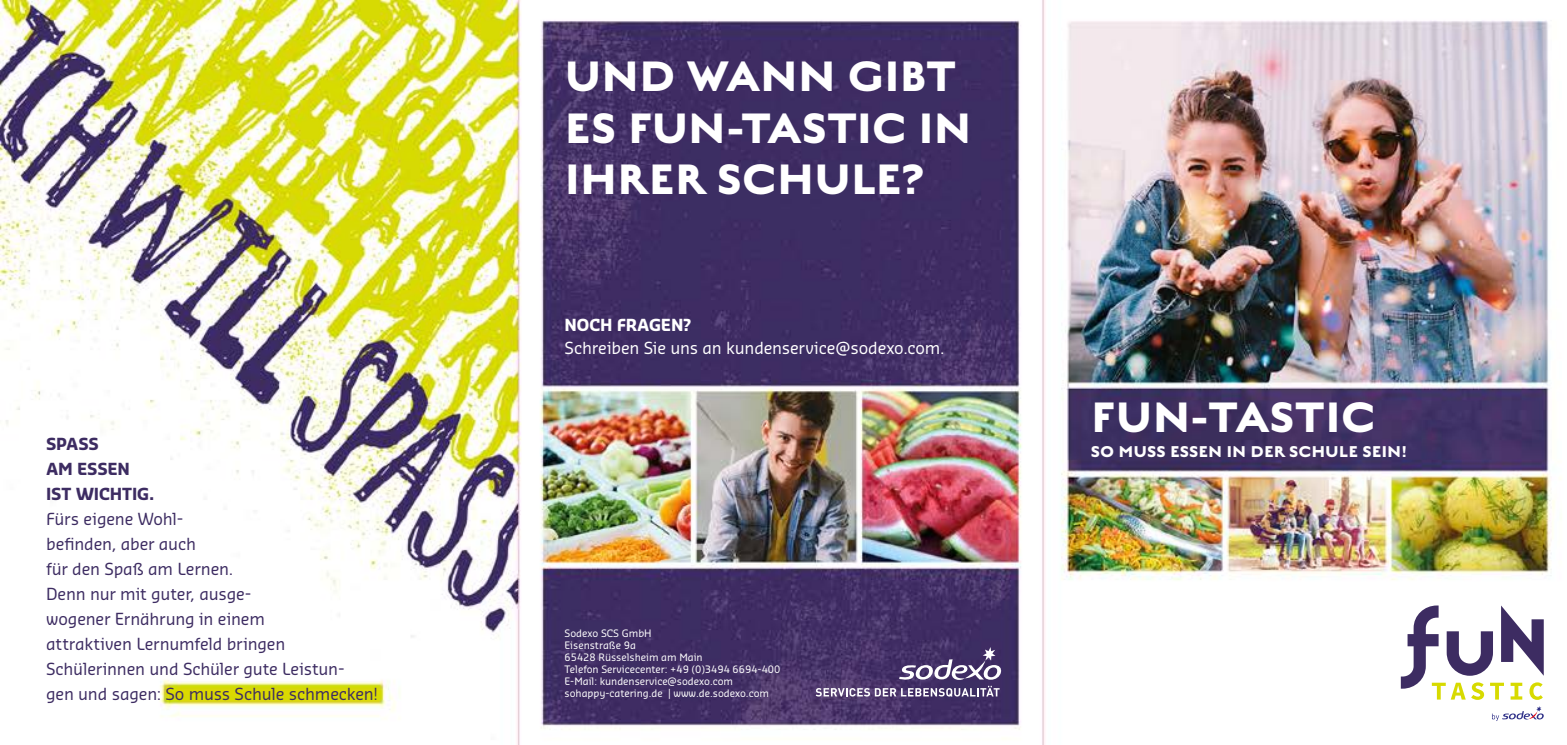
<style>
.page{position:relative;width:1567px;height:745px;background:#fff}
.page>*{position:absolute;margin:0;border:0;box-sizing:border-box;transform-origin:0 0}
.t1{font:700 47.5px/51.2px "English Grotesque";letter-spacing:-.01em;color:#fff}
.t2{font:700 17.5px "English Grotesque";color:#fff}
.t3{font:16.25px/25px "Sansa Pro";letter-spacing:-.01em;color:#3d2c62}
.t4{font:16.25px "Sansa Pro";letter-spacing:-.01em;color:#fff}
.t5{font:700 16.25px/25px "Sansa Pro";letter-spacing:-.01em;color:#3d2c62}
.t6{font:700 16.25px "Sansa Pro";letter-spacing:-.01em;color:#fff}
.t7{font:10px/12px "Sansa Pro";color:#fff}
</style>
<div class="page">
<img style="left:0;top:0;width:1555px;height:744px">
<svg style="left:1400px;top:605px;width:143px;height:94px"></svg>
<svg style="left:1491px;top:705px;width:52px;height:15px"></svg>
<svg style="left:815px;top:646px;width:186px;height:50px;background:#61517e"></svg>
<p class="t5" style="left:46px;top:431px;width:110px">SPASS<br>AM ESSEN<br>IST WICHTIG.</p>
<p class="t3" style="left:46px;top:506px;width:333px">Fürs eigene Wohl-<br>befinden, aber auch<br>für den Spaß am Lernen.<br>Denn nur mit guter, ausge-<br>wogener Ernährung in einem<br>attraktiven Lernumfeld bringen<br>Schülerinnen und Schüler gute Leistun-<br>gen und sagen: So muss Schule schmecken!</p>
<h1 class="t1" style="left:564px;top:52px;width:409px">UND WANN GIBT<br>ES FUN-TASTIC IN<br>IHRER SCHULE?</h1>
<p class="t6" style="left:564px;top:313px;width:128px">NOCH FRAGEN?</p>
<p class="t4" style="left:564px;top:337px;width:381px">Schreiben Sie uns an kundenservice@sodexo.com.</p>
<p class="t7" style="left:564px;top:626px;width:217px">Sodexo SCS GmbH<br>Eisenstraße 9a<br>65428 Rüsselsheim am Main<br>Telefon Servicecenter: +49 (0)3494 6694-400<br>E-Mail: kundenservice@sodexo.com sohappy-catering.de | www.de.sodexo.com</p>
<h1 class="t1" style="left:1090px;top:392px;width:286px">FUN-TASTIC</h1>
<p class="t2" style="left:1090px;top:441px;width:318px">SO MUSS ESSEN IN DER SCHULE SEIN!</p>
</div>
